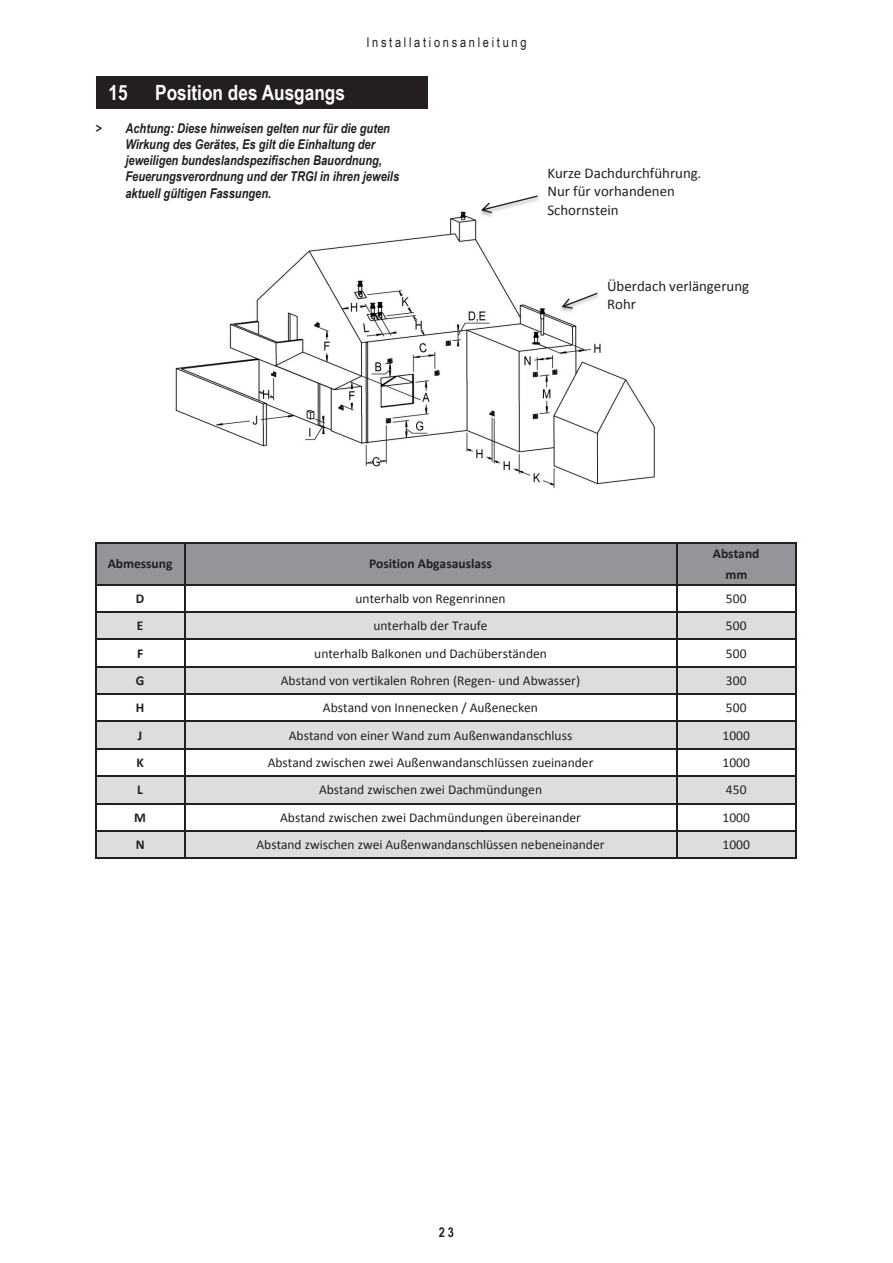
<style>
.page{position:relative;width:893px;height:1263px;background:#fff}
.page>*{position:absolute;margin:0;border:0;box-sizing:border-box;transform-origin:0 0}
.t1{font:700 21px "Arial Narrow";color:#fff}
.t2{font:14.85px/18.1px "Calibri";color:#231f20}
.t3{font:13.5px "Calibri";color:#231f20}
.t4{font:italic 700 13.5px/16.2px "Arial Narrow";color:#231f20}
.t5{font:700 13.5px/20.5px "Calibri";color:#231f20;text-align:center}
.t6{font:13.5px "Arial Narrow";letter-spacing:.2em;color:#231f20}
.t7{font:700 13.5px "Arial Narrow";color:#231f20}
</style>
<div class="page">
<div style="left:95px;top:543px;width:701px;height:42px;background:#939598"></div>
<div style="left:95px;top:612px;width:701px;height:27px;background:#dcdddf"></div>
<div style="left:95px;top:667px;width:701px;height:27px;background:#dcdddf"></div>
<div style="left:95px;top:721px;width:701px;height:28px;background:#dcdddf"></div>
<div style="left:95px;top:776px;width:701px;height:28px;background:#dcdddf"></div>
<div style="left:95px;top:831px;width:701px;height:27px;background:#dcdddf"></div>
<hr style="left:95px;top:543px;width:1px;height:316px;background:#231f20">
<hr style="left:184px;top:544px;width:1px;height:315px;background:#231f20">
<hr style="left:676px;top:544px;width:1px;height:315px;background:#231f20">
<hr style="left:795px;top:544px;width:2px;height:315px;background:#231f20">
<hr style="left:96px;top:543px;width:701px;height:1px;background:#231f20">
<hr style="left:96px;top:584px;width:701px;height:1px;background:#231f20">
<hr style="left:96px;top:611px;width:701px;height:2px;background:#231f20">
<hr style="left:96px;top:639px;width:701px;height:1px;background:#231f20">
<hr style="left:96px;top:666px;width:701px;height:1px;background:#231f20">
<hr style="left:96px;top:693px;width:701px;height:2px;background:#231f20">
<hr style="left:96px;top:721px;width:701px;height:1px;background:#231f20">
<hr style="left:96px;top:748px;width:701px;height:1px;background:#231f20">
<hr style="left:96px;top:776px;width:701px;height:1px;background:#231f20">
<hr style="left:96px;top:803px;width:701px;height:1px;background:#231f20">
<hr style="left:96px;top:830px;width:701px;height:1px;background:#231f20">
<hr style="left:96px;top:858px;width:701px;height:1px;background:#231f20">
<img style="left:175px;top:211px;width:480px;height:277px">
<img style="left:468px;top:197px;width:74px;height:28px">
<svg style="left:481px;top:195px;width:57px;height:18px"></svg>
<img style="left:549px;top:290px;width:53px;height:32px">
<svg style="left:562px;top:293px;width:35px;height:16px"></svg>
<div style="left:96px;top:77px;width:331px;height:32px;background:#231f20"></div>
<p class="t6" style="left:366px;top:33px;width:162px">Installationsanleitung</p>
<h1 class="t1" style="left:108px;top:77px;width:21px">15</h1>
<h1 class="t1" style="left:155px;top:77px;width:191px">Position des Ausgangs</h1>
<p class="t4" style="left:125px;top:119px;width:275px;text-indent:-30px">&gt; Achtung: Diese hinweisen gelten nur für die guten Wirkung des Gerätes, Es gilt die Einhaltung der jeweiligen bundeslandspezifischen Bauordnung, Feuerungsverordnung und der TRGI in ihren jeweils aktuell gültigen Fassungen.</p>
<p class="t2" style="left:547px;top:164px;width:155px">Kurze Dachdurchführung.<br>Nur für vorhandenen<br>Schornstein</p>
<p class="t2" style="left:607px;top:277px;width:144px">Überdach verlängerung<br>Rohr</p>
<p class="t5" style="left:108px;top:553px;width:66px">Abmessung</p>
<p class="t5" style="left:369px;top:553px;width:124px">Position Abgasauslass</p>
<p class="t5" style="left:713px;top:543px;width:48px">Abstand mm</p>
<p class="t5" style="left:136px;top:588px;width:10px">D</p>
<p class="t3" style="left:355px;top:590px;width:152px">unterhalb von Regenrinnen</p>
<p class="t3" style="left:726px;top:590px;width:22px">500</p>
<p class="t5" style="left:137px;top:615px;width:8px">E</p>
<p class="t3" style="left:373px;top:617px;width:116px">unterhalb der Traufe</p>
<p class="t3" style="left:726px;top:617px;width:22px">500</p>
<p class="t5" style="left:137px;top:643px;width:8px">F</p>
<p class="t3" style="left:314px;top:644px;width:234px">unterhalb Balkonen und Dachüberständen</p>
<p class="t3" style="left:726px;top:644px;width:22px">500</p>
<p class="t5" style="left:136px;top:670px;width:10px">G</p>
<p class="t3" style="left:281px;top:672px;width:301px">Abstand von vertikalen Rohren (Regen- und Abwasser)</p>
<p class="t3" style="left:726px;top:672px;width:22px">300</p>
<p class="t5" style="left:136px;top:697px;width:10px">H</p>
<p class="t3" style="left:323px;top:699px;width:217px">Abstand von Innenecken / Außenecken</p>
<p class="t3" style="left:726px;top:699px;width:22px">500</p>
<p class="t5" style="left:138px;top:725px;width:6px">J</p>
<p class="t3" style="left:289px;top:727px;width:285px">Abstand von einer Wand zum Außenwandanschluss</p>
<p class="t3" style="left:722px;top:727px;width:29px">1000</p>
<p class="t5" style="left:136px;top:752px;width:9px">K</p>
<p class="t3" style="left:268px;top:754px;width:327px">Abstand zwischen zwei Außenwandanschlüssen zueinander</p>
<p class="t3" style="left:722px;top:754px;width:29px">1000</p>
<p class="t5" style="left:137px;top:780px;width:7px">L</p>
<p class="t3" style="left:319px;top:781px;width:225px">Abstand zwischen zwei Dachmündungen</p>
<p class="t3" style="left:726px;top:781px;width:22px">450</p>
<p class="t5" style="left:134px;top:807px;width:13px">M</p>
<p class="t3" style="left:280px;top:809px;width:302px">Abstand zwischen zwei Dachmündungen übereinander</p>
<p class="t3" style="left:722px;top:809px;width:29px">1000</p>
<p class="t5" style="left:136px;top:834px;width:10px">N</p>
<p class="t3" style="left:256px;top:836px;width:350px">Abstand zwischen zwei Außenwandanschlüssen nebeneinander</p>
<p class="t3" style="left:722px;top:836px;width:29px">1000</p>
<p class="t7" style="left:439px;top:1221px;width:17px">23</p>
</div>
